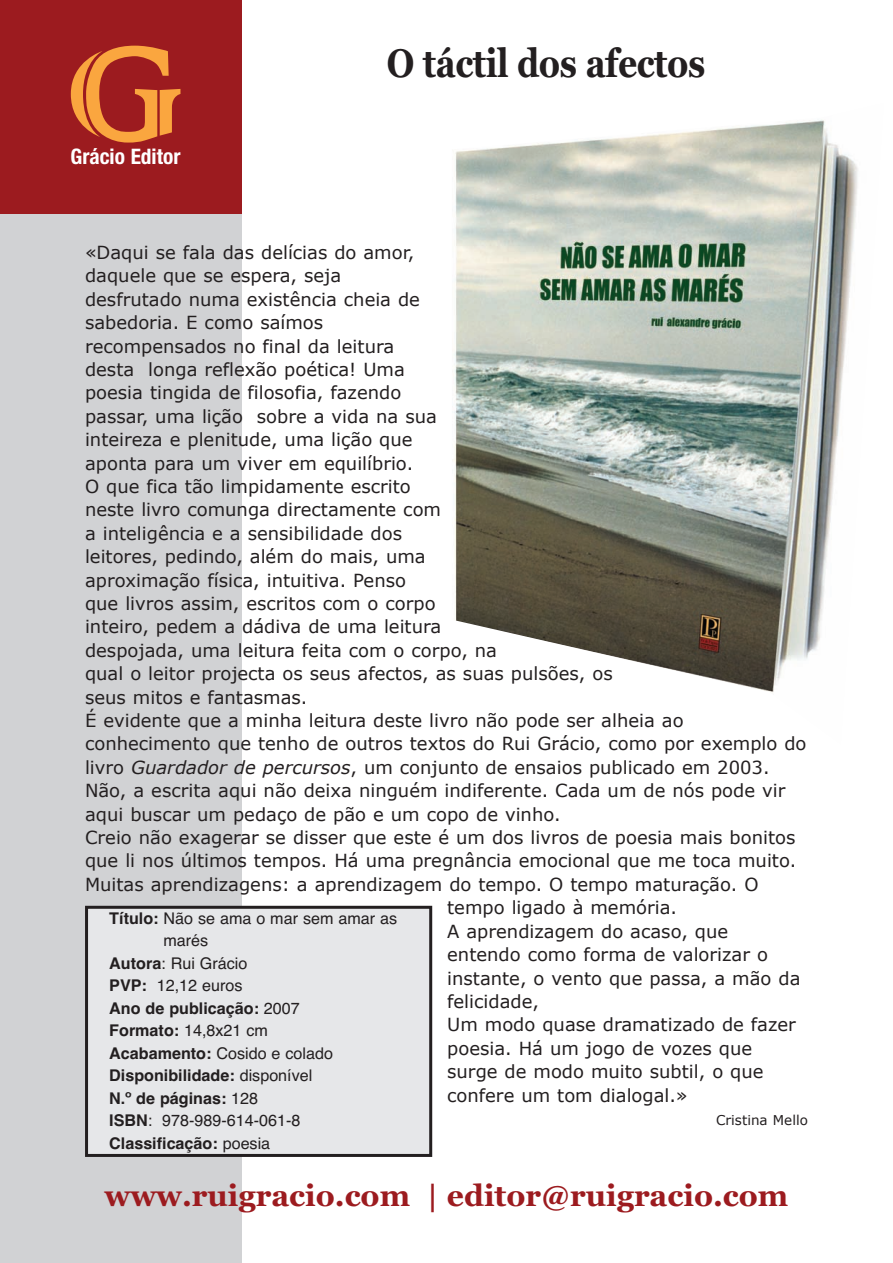
<style>
.page{position:relative;width:893px;height:1263px;background:#fff}
.page>*{position:absolute;margin:0;border:0;box-sizing:border-box;transform-origin:0 0}
.t1{font:700 39.6px "Georgia";letter-spacing:-.015em;color:#231f20;scale:.85 1}
.t2{font:700 30px "Georgia";color:#9c1b1f}
.t3{font:700 condensed 21.45px "Helvetica Neue";color:#fff}
.t4{font:18px "Verdana";color:#231f20}
.t5{font:16.2px "Helvetica";color:#231f20}
.t6{font:700 16.2px "Helvetica";color:#231f20}
.t7{font:13.5px "Verdana";color:#231f20}
.s1{font-style:italic}
.s2{font-weight:700}
.s3{font-weight:400}
</style>
<div class="page">
<div style="left:0;top:0;width:241px;height:214px;background:#9c1b1f"></div>
<div style="left:0;top:214px;width:241px;height:1049px;background:#d1d2d4"></div>
<img style="left:452px;top:120px;width:406px;height:573px">
<div style="left:87px;top:907px;width:344px;height:248px;background:#e6e7e9"></div>
<div style="left:85px;top:906px;width:347px;height:251px;border:3px solid #231f20"></div>
<svg style="left:71px;top:46px;width:109px;height:97px"></svg>
<p class="t3" style="left:70px;top:139px;width:112px">Grácio Editor</p>
<h1 class="t1" style="left:387px;top:40px;width:376px">O táctil dos afectos</h1>
<p class="t4" style="left:85px;top:241px;width:331px">«Daqui se fala das delícias do amor,</p>
<p class="t4" style="left:85px;top:264px;width:258px">daquele que se espera, seja</p>
<p class="t4" style="left:85px;top:288px;width:336px">desfrutado numa existência cheia de</p>
<p class="t4" style="left:85px;top:311px;width:240px">sabedoria. E como saímos</p>
<p class="t4" style="left:85px;top:334px;width:311px">recompensados no final da leitura</p>
<p class="t4" style="left:85px;top:358px;width:321px">desta longa reflexão poética! Uma</p>
<p class="t4" style="left:85px;top:381px;width:318px">poesia tingida de filosofia, fazendo</p>
<p class="t4" style="left:85px;top:405px;width:353px">passar, uma lição sobre a vida na sua</p>
<p class="t4" style="left:85px;top:428px;width:329px">inteireza e plenitude, uma lição que</p>
<p class="t4" style="left:85px;top:451px;width:330px">aponta para um viver em equilíbrio.</p>
<p class="t4" style="left:85px;top:475px;width:327px">O que fica tão limpidamente escrito</p>
<p class="t4" style="left:85px;top:498px;width:358px">neste livro comunga directamente com</p>
<p class="t4" style="left:85px;top:522px;width:318px">a inteligência e a sensibilidade dos</p>
<p class="t4" style="left:85px;top:545px;width:342px">leitores, pedindo, além do mais, uma</p>
<p class="t4" style="left:85px;top:568px;width:323px">aproximação física, intuitiva. Penso</p>
<p class="t4" style="left:85px;top:592px;width:352px">que livros assim, escritos com o corpo</p>
<p class="t4" style="left:85px;top:615px;width:358px">inteiro, pedem a dádiva de uma leitura</p>
<p class="t4" style="left:85px;top:639px;width:414px">despojada, uma leitura feita com o corpo, na</p>
<p class="t4" style="left:85px;top:662px;width:529px">qual o leitor projecta os seus afectos, as suas pulsões, os</p>
<p class="t4" style="left:85px;top:685px;width:224px">seus mitos e fantasmas.</p>
<p class="t4" style="left:85px;top:709px;width:600px">É evidente que a minha leitura deste livro não pode ser alheia ao</p>
<p class="t4" style="left:85px;top:732px;width:723px">conhecimento que tenho de outros textos do Rui Grácio, como por exemplo do</p>
<p class="t4" style="left:85px;top:756px;width:686px">livro <span class="s1">Guardador de percursos</span>, um conjunto de ensaios publicado em 2003.</p>
<p class="t4" style="left:85px;top:779px;width:702px">Não, a escrita aqui não deixa ninguém indiferente. Cada um de nós pode vir</p>
<p class="t4" style="left:85px;top:802px;width:477px">aqui buscar um pedaço de pão e um copo de vinho.</p>
<p class="t4" style="left:85px;top:826px;width:712px">Creio não exagerar se disser que este é um dos livros de poesia mais bonitos</p>
<p class="t4" style="left:85px;top:849px;width:713px">que li nos últimos tempos. Há uma pregnância emocional que me toca muito.</p>
<p class="t4" style="left:85px;top:873px;width:675px">Muitas aprendizagens: a aprendizagem do tempo. O tempo maturação. O</p>
<p class="t4" style="left:447px;top:896px;width:231px">tempo ligado à memória.</p>
<p class="t4" style="left:447px;top:919px;width:282px">A aprendizagem do acaso, que</p>
<p class="t4" style="left:447px;top:943px;width:322px">entendo como forma de valorizar o</p>
<p class="t4" style="left:447px;top:966px;width:355px">instante, o vento que passa, a mão da</p>
<p class="t4" style="left:447px;top:990px;width:93px">felicidade,</p>
<p class="t4" style="left:447px;top:1013px;width:350px">Um modo quase dramatizado de fazer</p>
<p class="t4" style="left:447px;top:1036px;width:307px">poesia. Há um jogo de vozes que</p>
<p class="t4" style="left:447px;top:1060px;width:318px">surge de modo muito subtil, o que</p>
<p class="t4" style="left:447px;top:1083px;width:242px">confere um tom dialogal.»</p>
<p class="t7" style="left:716px;top:1111px;width:93px">Cristina Mello</p>
<p class="t5" style="left:109px;top:908px;width:289px"><span class="s2">Título:</span> Não se ama o mar sem amar as</p>
<p class="t5" style="left:163px;top:931px;width:46px">marés</p>
<p class="t5" style="left:109px;top:953px;width:140px"><span class="s2">Autora</span>: Rui Grácio</p>
<p class="t5" style="left:109px;top:976px;width:135px"><span class="s2">PVP:</span> 12,12 euros</p>
<p class="t6" style="left:109px;top:998px;width:192px">Ano de publicação: <span class="s3">2007</span></p>
<p class="t5" style="left:109px;top:1021px;width:160px"><span class="s2">Formato:</span> 14,8x21 cm</p>
<p class="t5" style="left:109px;top:1043px;width:225px"><span class="s2">Acabamento:</span> Cosido e colado</p>
<p class="t6" style="left:109px;top:1066px;width:205px">Disponibilidade: <span class="s3">disponível</span></p>
<p class="t6" style="left:109px;top:1088px;width:150px">N.º de páginas: <span class="s3">128</span></p>
<p class="t5" style="left:109px;top:1111px;width:193px"><span class="s2">ISBN</span>: 978-989-614-061-8</p>
<p class="t6" style="left:109px;top:1133px;width:163px">Classificação: <span class="s3">poesia</span></p>
<h2 class="t2" style="left:104px;top:1178px;width:685px">www.ruigracio.com | editor@ruigracio.com</h2>
</div>
